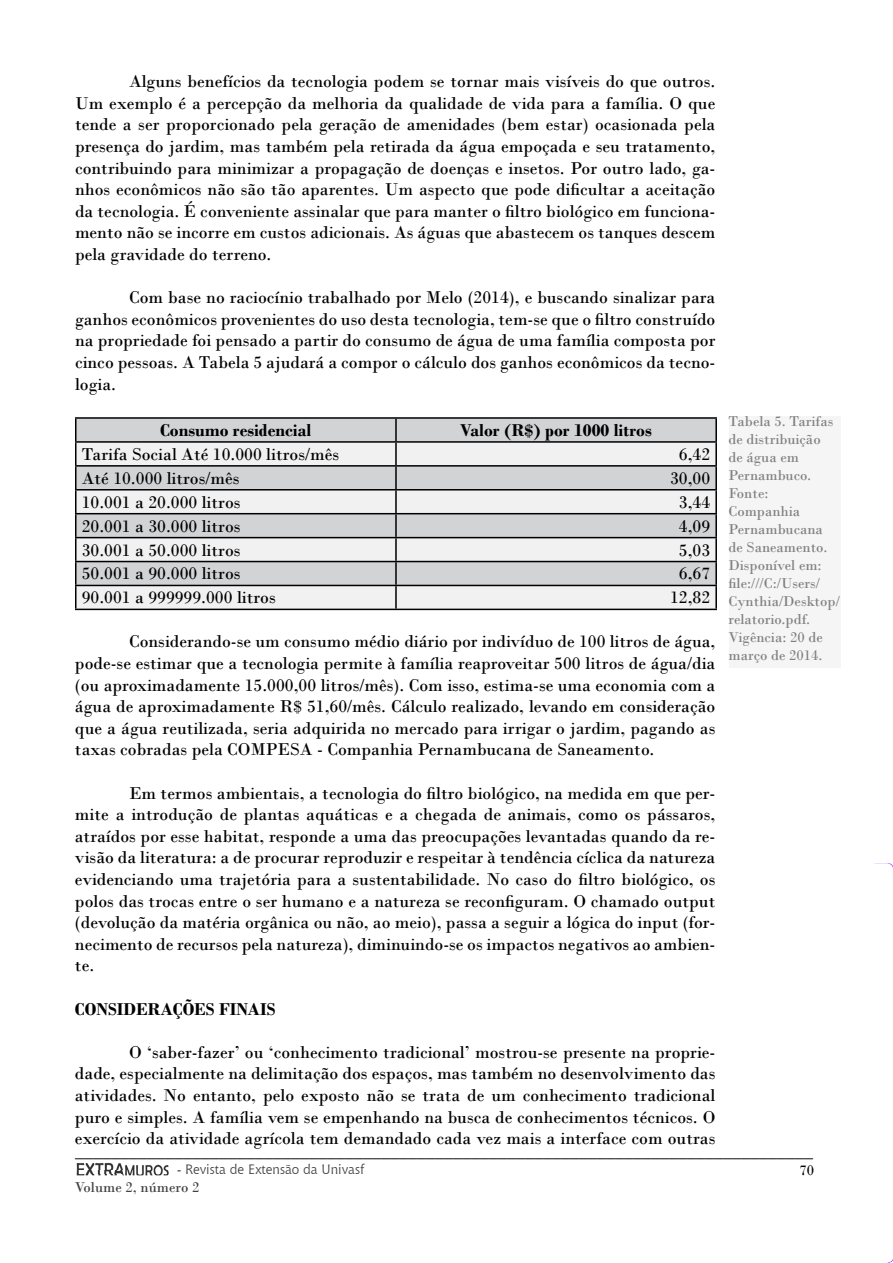
<style>
.page{position:relative;width:893px;height:1263px;background:#fff}
.page>*{position:absolute;margin:0;border:0;box-sizing:border-box;transform-origin:0 0}
.t1{font:18px/21.6px "Bodoni";color:#000;text-align:justify}
.t2{font:18px "Minion Pro";color:#000}
.t3{font:700 18px "Bodoni";color:#000}
.t4{font:15px/18px "Bodoni";color:#808080}
.t5{font:15px "Bodoni";color:#404040}
.t6{font:15px "Bodoni";color:#000}
.t7{font:13.5px "Chianti BT";color:#404040}
.s1{font-family:"Bodoni";font-size:15px}
</style>
<div class="page">
<img style="left:76px;top:1162px;width:93px;height:13px">
<img style="left:76px;top:1170px;width:93px;height:4px">
<hr style="left:75px;top:417px;width:321px;height:2px;background:#000">
<hr style="left:396px;top:417px;width:321px;height:2px;background:#000">
<hr style="left:715px;top:419px;width:2px;height:22px;background:#000">
<hr style="left:396px;top:441px;width:321px;height:2px;background:#000">
<hr style="left:715px;top:443px;width:2px;height:22px;background:#000">
<hr style="left:396px;top:465px;width:321px;height:2px;background:#000">
<hr style="left:715px;top:467px;width:2px;height:22px;background:#000">
<hr style="left:396px;top:489px;width:321px;height:1px;background:#000">
<hr style="left:715px;top:490px;width:2px;height:23px;background:#000">
<hr style="left:396px;top:513px;width:321px;height:1px;background:#000">
<hr style="left:715px;top:514px;width:2px;height:23px;background:#000">
<hr style="left:396px;top:537px;width:321px;height:1px;background:#000">
<hr style="left:715px;top:538px;width:2px;height:23px;background:#000">
<hr style="left:396px;top:561px;width:321px;height:1px;background:#000">
<hr style="left:715px;top:562px;width:2px;height:23px;background:#000">
<svg style="left:75px;top:418px;width:641px;height:191px"></svg>
<hr style="left:396px;top:585px;width:321px;height:1px;background:#000">
<hr style="left:395px;top:586px;width:2px;height:23px;background:#000">
<hr style="left:715px;top:586px;width:2px;height:23px;background:#000">
<hr style="left:75px;top:609px;width:321px;height:1px;background:#000">
<hr style="left:396px;top:609px;width:321px;height:1px;background:#000">
<div style="left:728px;top:416px;width:112px;height:252px;background:#f5f5f5"></div>
<p class="t1" style="left:75px;top:71px;width:642px;text-indent:54px">Alguns benefícios da tecnologia podem se tornar mais visíveis do que outros.<br>Um exemplo é a percepção da melhoria da qualidade de vida para a família. O que tende a ser proporcionado pela geração de amenidades (bem estar) ocasionada pela presença do jardim, mas também pela retirada da água empoçada e seu tratamento, contribuindo para minimizar a propagação de doenças e insetos. Por outro lado, ga&shy;nhos econômicos não são tão aparentes. Um aspecto que pode dificultar a aceitação da tecnologia. É conveniente assinalar que para manter o filtro biológico em funciona&shy;mento não se incorre em custos adicionais. As águas que abastecem os tanques descem pela gravidade do terreno.</p>
<p class="t1" style="left:75px;top:287px;width:642px;text-indent:54px">Com base no raciocínio trabalhado por Melo (2014), e buscando sinalizar para ganhos econômicos provenientes do uso desta tecnologia, tem-se que o filtro construído na propriedade foi pensado a partir do consumo de água de uma família composta por cinco pessoas. A Tabela 5 ajudará a compor o cálculo dos ganhos econômicos da tecno&shy;logia.</p>
<p class="t3" style="left:160px;top:419px;width:153px">Consumo residencial</p>
<p class="t3" style="left:460px;top:419px;width:193px">Valor (R$) por 1000 litros</p>
<p class="t1" style="left:82px;top:443px;width:259px">Tarifa Social Até 10.000 litros/mês</p>
<p class="t1" style="left:679px;top:443px;width:33px">6,42</p>
<p class="t1" style="left:82px;top:467px;width:159px">Até 10.000 litros/mês</p>
<p class="t1" style="left:670px;top:467px;width:42px">30,00</p>
<p class="t1" style="left:82px;top:491px;width:160px">10.001 a 20.000 litros</p>
<p class="t1" style="left:679px;top:491px;width:33px">3,44</p>
<p class="t1" style="left:82px;top:515px;width:160px">20.001 a 30.000 litros</p>
<p class="t1" style="left:679px;top:515px;width:33px">4,09</p>
<p class="t1" style="left:82px;top:539px;width:160px">30.001 a 50.000 litros</p>
<p class="t1" style="left:679px;top:539px;width:33px">5,03</p>
<p class="t1" style="left:82px;top:563px;width:160px">50.001 a 90.000 litros</p>
<p class="t1" style="left:679px;top:563px;width:33px">6,67</p>
<p class="t1" style="left:82px;top:587px;width:196px">90.001 a 999999.000 litros</p>
<p class="t1" style="left:670px;top:587px;width:42px">12,82</p>
<p class="t1" style="left:75px;top:631px;width:642px;text-indent:54px">Considerando-se um consumo médio diário por indivíduo de 100 litros de água, pode-se estimar que a tecnologia permite à família reaproveitar 500 litros de água/dia (ou aproximadamente 15.000,00 litros/mês). Com isso, estima-se uma economia com a água de aproximadamente R$ 51,60/mês. Cálculo realizado, levando em consideração que a água reutilizada, seria adquirida no mercado para irrigar o jardim, pagando as taxas cobradas pela COMPESA - Companhia Pernambucana de Saneamento.</p>
<p class="t1" style="left:75px;top:782px;width:642px;text-indent:54px">Em termos ambientais, a tecnologia do filtro biológico, na medida em que per&shy;mite a introdução de plantas aquáticas e a chegada de animais, como os pássaros, atraídos por esse habitat, responde a uma das preocupações levantadas quando da re&shy;visão da literatura: a de procurar reproduzir e respeitar à tendência cíclica da natureza evidenciando uma trajetória para a sustentabilidade. No caso do filtro biológico, os polos das trocas entre o ser humano e a natureza se reconfiguram. O chamado output (devolução da matéria orgânica ou não, ao meio), passa a seguir a lógica do input (for&shy;necimento de recursos pela natureza), diminuindo-se os impactos negativos ao ambien&shy;te.</p>
<p class="t3" style="left:75px;top:998px;width:202px">CONSIDERAÇÕES FINAIS</p>
<p class="t1" style="left:75px;top:1041px;width:642px;text-indent:54px">O ‘saber-fazer’ ou ‘conhecimento tradicional’ mostrou-se presente na proprie&shy;dade, especialmente na delimitação dos espaços, mas também no desenvolvimento das atividades. No entanto, pelo exposto não se trata de um conhecimento tradicional puro e simples. A família vem se empenhando na busca de conhecimentos técnicos. O exercício da atividade agrícola tem demandado cada vez mais a interface com outras</p>
<p class="t4" style="left:728px;top:412px;width:113px">Tabela 5. Tarifas de distribuição<br>de água em<br>Pernambuco.<br>Fonte:<br>Companhia<br>Pernambucana de Saneamento.<br>Disponível em: file:///C:/Users/<br>Cynthia/Desktop/ relatorio.pdf.<br>Vigência: 20 de março de 2014.</p>
<p class="t2" style="left:75px;top:1139px;width:739px">__________________________________________________________________________________</p>
<p class="t7" style="left:177px;top:1160px;width:189px"><span class="s1">-</span> Revista de Extensão da Univasf</p>
<p class="t5" style="left:75px;top:1178px;width:126px">Volume 2, número 2</p>
<p class="t6" style="left:799px;top:1161px;width:16px">70</p>
</div>
